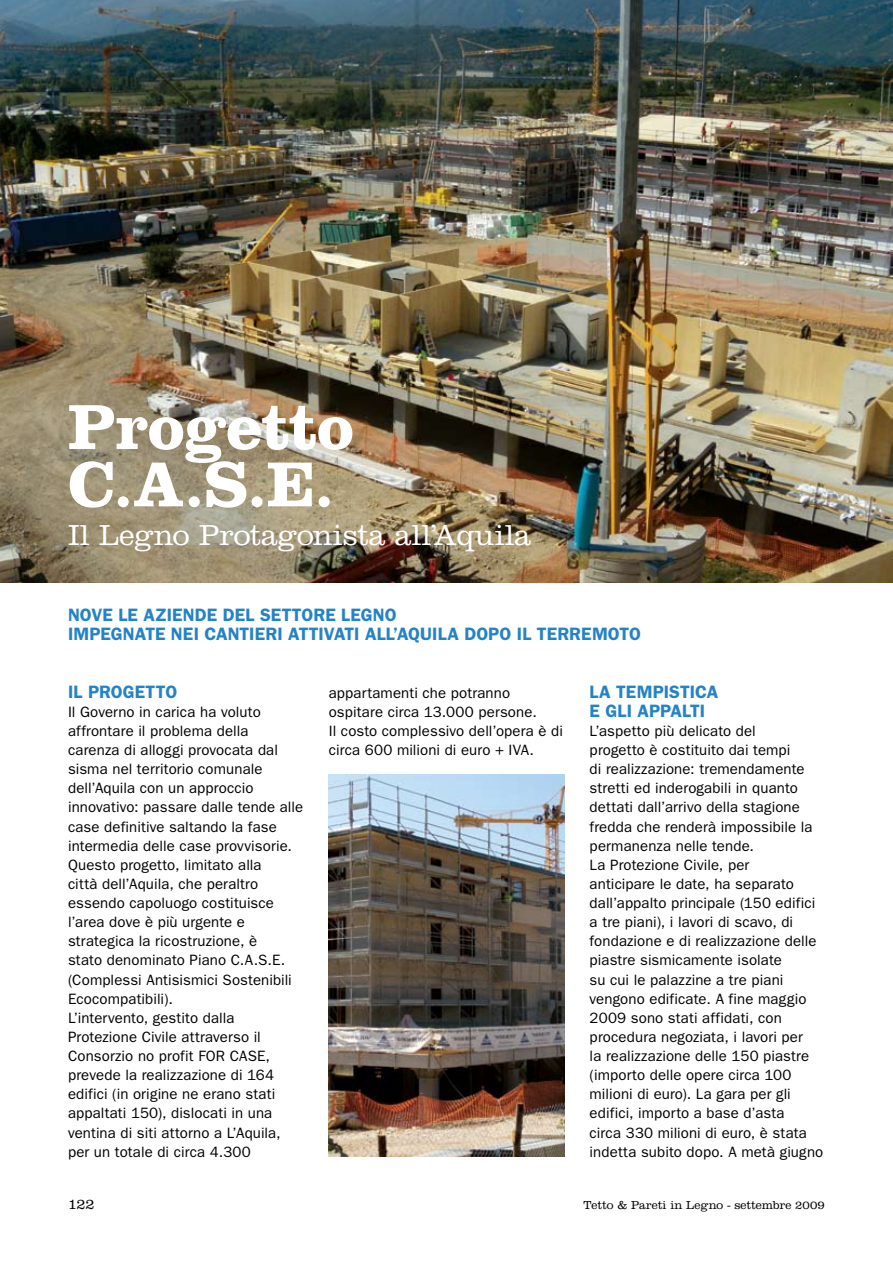
<style>
.page{position:relative;width:893px;height:1263px;background:#fff}
.page>*{position:absolute;margin:0;border:0;box-sizing:border-box;transform-origin:0 0}
.t1{font:700 66px/57.4px "Clarendon LT Std";letter-spacing:-.015em;color:#fff}
.t2{font:300 30px "Clarendon LT Std";letter-spacing:-.005em;color:#fff}
.t3{font:600 18px/19px "ITC Franklin Gothic Std";letter-spacing:.005em;color:#2483c6}
.t4{font:15px/19.2px "ITC Franklin Gothic Std";letter-spacing:.005em;color:#000}
.t5{font:300 15px "Clarendon LT Std";color:#000}
.t6{font:300 12px "Clarendon LT Std";color:#000}
</style>
<div class="page">
<img style="left:0;top:0;width:893px;height:583px">
<img style="left:329px;top:774px;width:235px;height:383px">
<h1 class="t1" style="left:68px;top:397px;width:287px">Progetto<br>C.A.S.E.</h1>
<h2 class="t2" style="left:68px;top:517px;width:465px">Il Legno Protagonista all’Aquila</h2>
<p class="t3" style="left:68px;top:605px;width:575px">NOVE LE AZIENDE DEL SETTORE LEGNO<br>IMPEGNATE NEI CANTIERI ATTIVATI ALL’AQUILA DOPO IL TERREMOTO</p>
<p class="t3" style="left:68px;top:682px;width:111px">IL PROGETTO</p>
<p class="t4" style="left:68px;top:702px;width:237px">Il Governo in carica ha voluto affrontare il problema della carenza di alloggi provocata dal sisma nel territorio comunale dell’Aquila con un approccio innovativo: passare dalle tende alle case definitive saltando la fase intermedia delle case provvisorie.<br>Questo progetto, limitato alla<br>città dell’Aquila, che peraltro essendo capoluogo costituisce l’area dove è più urgente e strategica la ricostruzione, è<br>stato denominato Piano C.A.S.E. (Complessi Antisismici Sostenibili<br>Ecocompatibili).<br>L’intervento, gestito dalla<br>Protezione Civile attraverso il<br>Consorzio no profit FOR CASE, prevede la realizzazione di 164 edifici (in origine ne erano stati appaltati 150), dislocati in una ventina di siti attorno a L’Aquila, per un totale di circa 4.300</p>
<p class="t4" style="left:329px;top:683px;width:236px">appartamenti che potranno ospitare circa 13.000 persone.<br>Il costo complessivo dell’opera è di circa 600 milioni di euro + IVA.</p>
<p class="t3" style="left:590px;top:682px;width:130px">LA TEMPISTICA<br>E GLI APPALTI</p>
<p class="t4" style="left:590px;top:721px;width:235px">L’aspetto più delicato del<br>progetto è costituito dai tempi<br>di realizzazione: tremendamente stretti ed inderogabili in quanto dettati dall’arrivo della stagione fredda che renderà impossibile la permanenza nelle tende.<br>La Protezione Civile, per<br>anticipare le date, ha separato dall’appalto principale (150 edifici a tre piani), i lavori di scavo, di fondazione e di realizzazione delle piastre sismicamente isolate<br>su cui le palazzine a tre piani vengono edificate. A fine maggio<br>2009 sono stati affidati, con procedura negoziata, i lavori per<br>la realizzazione delle 150 piastre (importo delle opere circa 100 milioni di euro). La gara per gli edifici, importo a base d’asta<br>circa 330 milioni di euro, è stata indetta subito dopo. A metà giugno</p>
<p class="t5" style="left:68px;top:1195px;width:28px">122</p>
<p class="t6" style="left:584px;top:1198px;width:243px">Tetto &amp; Pareti in Legno - settembre 2009</p>
</div>
